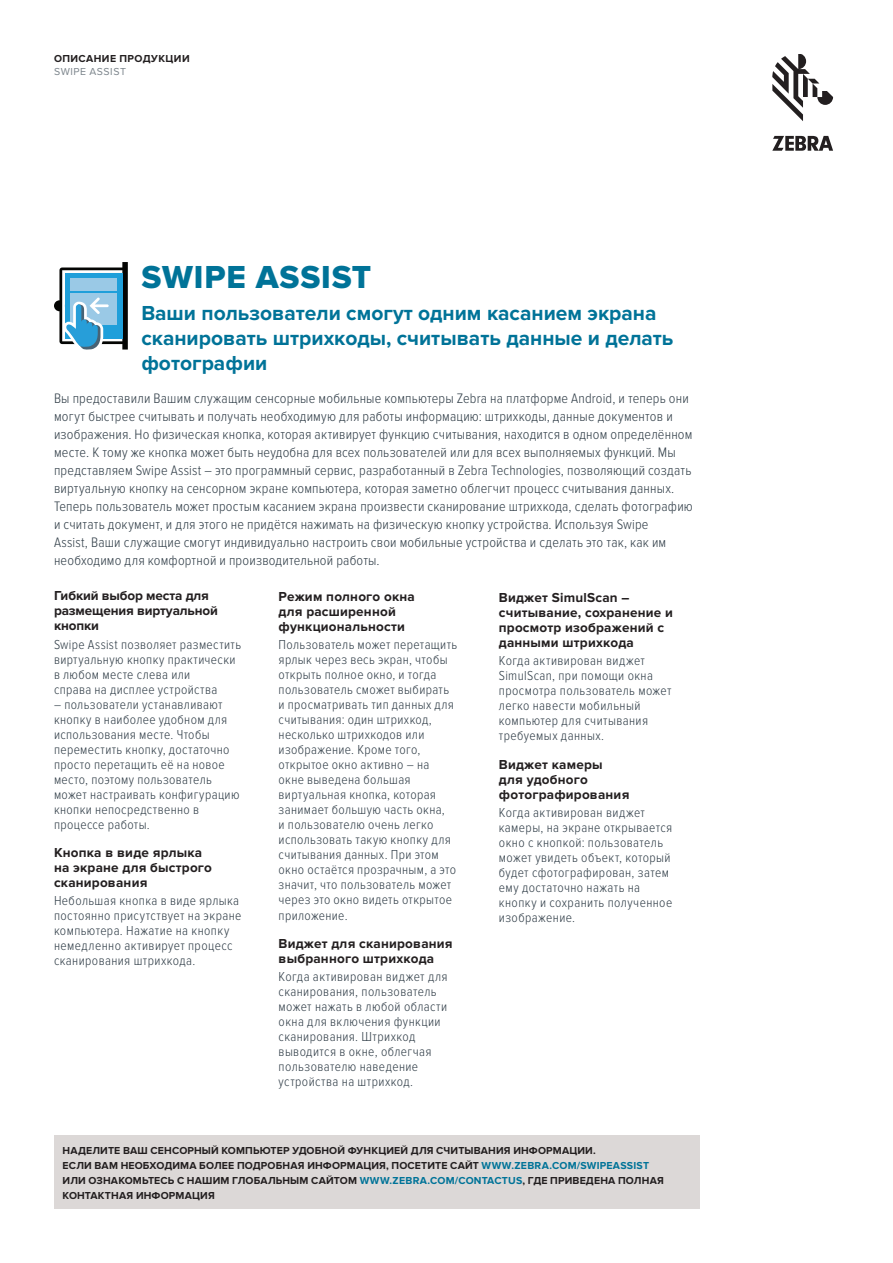
<style>
.page{position:relative;width:893px;height:1263px;background:#fff}
.page>*{position:absolute;margin:0;border:0;box-sizing:border-box;transform-origin:0 0}
.Header_1{font:33px "Proxima Nova Extrabld";letter-spacing:.025em;color:#007398}
.Header_2{font:700 21px/25.2px "Proxima Nova";color:#007398}
.INTRO_Body_Copy_Cond{font:300 14.25px/18px "Proxima Nova Cond";letter-spacing:.015em;color:#313e48}
.Body_Copy_Condensed{font:300 13.5px/15px "Proxima Nova Cond";letter-spacing:.025em;color:#313e48}
.Header_4{font:700 13.5px/15px "Proxima Nova";letter-spacing:.015em;color:#231f20}
.Header_4-2{font:700 13.5px/15px "Proxima Nova";letter-spacing:-.01em;color:#231f20}
.Small_Callout_Text{font:700 10.5px/15px "Proxima Nova";letter-spacing:.015em;color:#231f20}
.Small_Callout_Text-2{font:700 10.5px "Proxima Nova";letter-spacing:.04em;color:#231f20}
.t1{font:10.5px "Proxima Nova";letter-spacing:.05em;color:#7c858c}
.s1{color:#007398}
</style>
<div class="page">
<div style="left:54px;top:1135px;width:645px;height:74px;background:#dcd8d7"></div>
<svg style="left:772px;top:54px;width:61px;height:67px"></svg>
<svg style="left:772px;top:136px;width:61px;height:15px"></svg>
<svg style="left:54px;top:262px;width:74px;height:88px"></svg>
<p class="Small_Callout_Text-2" style="left:54px;top:53px;width:137px">ОПИСАНИЕ ПРОДУКЦИИ</p>
<p class="t1" style="left:54px;top:65px;width:74px">SWIPE ASSIST</p>
<p class="Header_1" style="left:141px;top:258px;width:232px">SWIPE ASSIST</p>
<p class="Header_2" style="left:141px;top:301px;width:534px">Ваши пользователи смогут одним касанием экрана сканировать штрихкоды, считывать данные и делать фотографии</p>
<p class="INTRO_Body_Copy_Cond" style="left:54px;top:390px;width:640px">Вы предоставили Вашим служащим сенсорные мобильные компьютеры Zebra на платформе Android, и теперь они могут быстрее считывать и получать необходимую для работы информацию: штрихкоды, данные документов и изображения. Но физическая кнопка, которая активирует функцию считывания, находится в одном определённом месте. К тому же кнопка может быть неудобна для всех пользователей или для всех выполняемых функций. Мы представляем Swipe Assist – это программный сервис, разработанный в Zebra Technologies, позволяющий создать виртуальную кнопку на сенсорном экране компьютера, которая заметно облегчит процесс считывания данных.<br>Теперь пользователь может простым касанием экрана произвести сканирование штрихкода, сделать фотографию и считать документ, и для этого не придётся нажимать на физическую кнопку устройства. Используя Swipe<br>Assist, Ваши служащие смогут индивидуально настроить свои мобильные устройства и сделать это так, как им необходимо для комфортной и производительной работы.</p>
<p class="Header_4" style="left:499px;top:591px;width:176px">Виджет SimulScan – считывание, сохранение и просмотр изображений с данными штрихкода</p>
<p class="Body_Copy_Condensed" style="left:499px;top:654px;width:174px">Когда активирован виджет<br>SimulScan, при помощи окна просмотра пользователь может легко навести мобильный компьютер для считывания требуемых данных.</p>
<p class="Header_4" style="left:499px;top:757px;width:132px">Виджет камеры для удобного фотографирования</p>
<p class="Body_Copy_Condensed" style="left:499px;top:805px;width:175px">Когда активирован виджет камеры, на экране открывается окно с кнопкой: пользователь может увидеть объект, который будет сфотографирован, затем ему достаточно нажать на кнопку и сохранить полученное изображение.</p>
<p class="Header_4-2" style="left:54px;top:589px;width:166px">Гибкий выбор места для размещения виртуальной кнопки</p>
<p class="Body_Copy_Condensed" style="left:54px;top:637px;width:189px">Swipe Assist позволяет разместить виртуальную кнопку практически в любом месте слева или<br>справа на дисплее устройства</p>
<p class="Body_Copy_Condensed" style="left:54px;top:697px;width:187px">– пользователи устанавливают кнопку в наиболее удобном для использования месте. Чтобы переместить кнопку, достаточно просто перетащить её на новое место, поэтому пользователь может настраивать конфигурацию кнопки непосредственно в процессе работы.</p>
<p class="Header_4" style="left:54px;top:845px;width:160px">Кнопка в виде ярлыка на экране для быстрого сканирования</p>
<p class="Body_Copy_Condensed" style="left:54px;top:893px;width:189px">Небольшая кнопка в виде ярлыка постоянно присутствует на экране компьютера. Нажатие на кнопку немедленно активирует процесс сканирования штрихкода.</p>
<p class="Header_4" style="left:279px;top:590px;width:138px">Режим полного окна для расширенной функциональности</p>
<p class="Body_Copy_Condensed" style="left:279px;top:638px;width:180px">Пользователь может перетащить ярлык через весь экран, чтобы открыть полное окно, и тогда пользователь сможет выбирать и просматривать тип данных для считывания: один штрихкод, несколько штрихкодов или изображение. Кроме того, открытое окно активно – на окне выведена большая виртуальная кнопка, которая занимает большую часть окна,<br>и пользователю очень легко использовать такую кнопку для считывания данных. При этом окно остаётся прозрачным, а это значит, что пользователь может через это окно видеть открытое приложение.</p>
<p class="Header_4" style="left:279px;top:936px;width:176px">Виджет для сканирования выбранного штрихкода</p>
<p class="Body_Copy_Condensed" style="left:279px;top:969px;width:170px">Когда активирован виджет для сканирования, пользователь может нажать в любой области окна для включения функции сканирования. Штрихкод выводится в окне, облегчая пользователю наведение устройства на штрихкод.</p>
<p class="Small_Callout_Text" style="left:63px;top:1143px;width:535px">НАДЕЛИТЕ ВАШ СЕНСОРНЫЙ КОМПЬЮТЕР УДОБНОЙ ФУНКЦИЕЙ ДЛЯ СЧИТЫВАНИЯ ИНФОРМАЦИИ.</p>
<p class="Small_Callout_Text" style="left:63px;top:1158px;width:603px">ЕСЛИ ВАМ НЕОБХОДИМА БОЛЕЕ ПОДРОБНАЯ ИНФОРМАЦИЯ, ПОСЕТИТЕ САЙТ <span class="s1">WWW.ZEBRA.COM/SWIPEASSIST<br></span>ИЛИ ОЗНАКОМЬТЕСЬ С НАШИМ ГЛОБАЛЬНЫМ САЙТОМ <span class="s1">WWW.ZEBRA.COM/CONTACTUS</span>, ГДЕ ПРИВЕДЕНА ПОЛНАЯ<br>КОНТАКТНАЯ ИНФОРМАЦИЯ</p>
</div>
